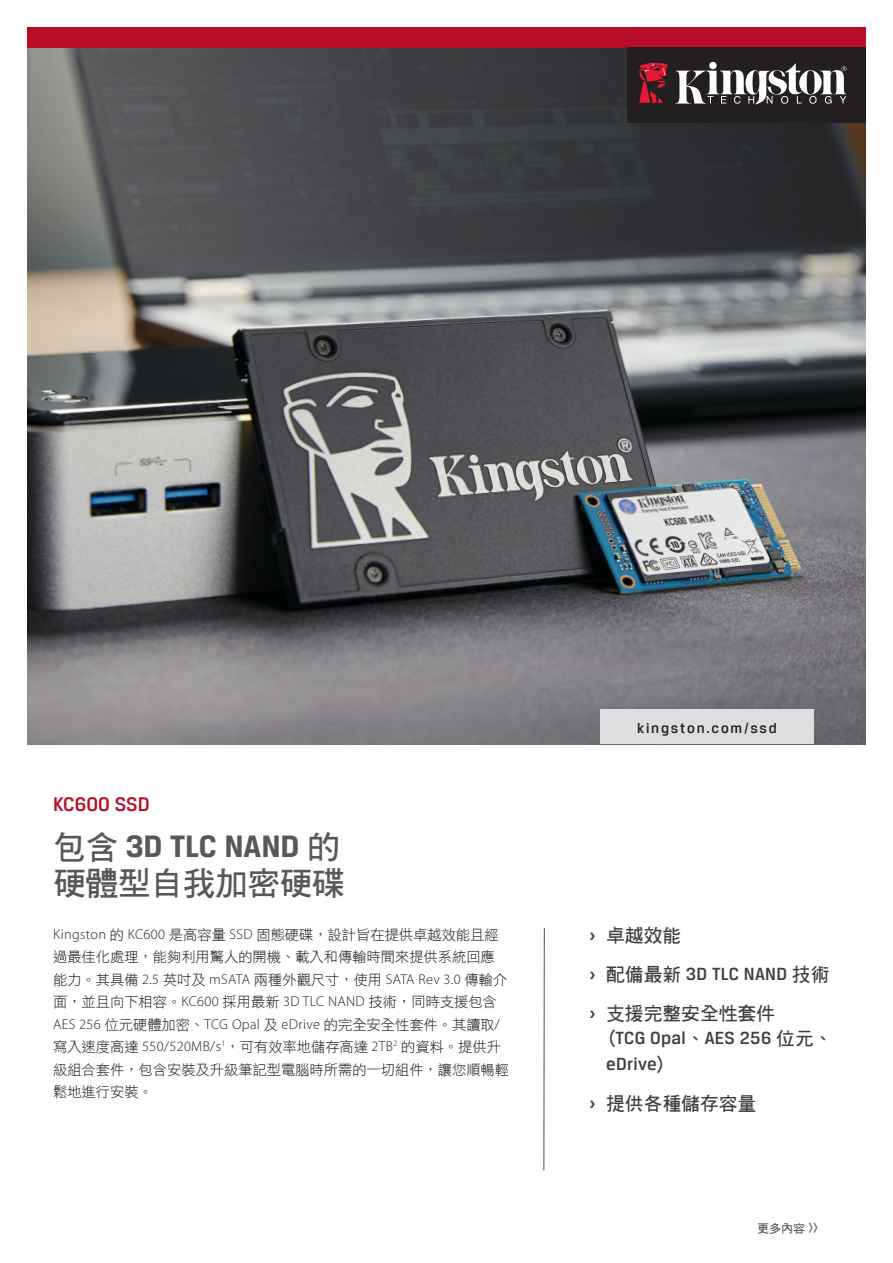
<style>
.page{position:relative;width:893px;height:1263px;background:#fff}
.page>*{position:absolute;margin:0;border:0;box-sizing:border-box;transform-origin:0 0}
.Main_Headline__image{font:700 33px "Breuer Text";color:#57585a}
.Main_Headline__image-2{font:33px "DF Hei W7 WIN BF";letter-spacing:-.02em;color:#57585a}
.Main_Headline__image-3{font:500 21px "Breuer Text";color:#b80d29}
.t1{font:500 18.75px/25.5px "Breuer Text";letter-spacing:.015em;color:#3e3e3f}
.t2{font:18.75px "DF Hei W7 WIN BF";color:#3e3e3f}
.Side_Bar_Header2{font:500 15px "Breuer Text";letter-spacing:.12em;color:#231f20}
.Body_Copy_Block{font:14.25px/22.5px "DF Hei W3 WIN BF";color:#231f20}
.More_Text{font:12px "DF Hei W7 WIN BF";color:#57585a}
.s1{font-family:"DF Hei W7 WIN BF";font-weight:400}
.s2{font-family:"Myriad Pro";font-weight:300}
.s3{font-family:"Breuer Text";font-weight:700}
.s4{font-weight:700}
.s5{font-family:"Breuer Text";font-weight:500;font-size:13.5px}
</style>
<div class="page">
<img style="left:27px;top:47px;width:839px;height:697px">
<div style="left:27px;top:27px;width:839px;height:20px;background:#b80d29"></div>
<div style="left:628px;top:47px;width:238px;height:76px;background:#231f20"></div>
<svg style="left:675px;top:63px;width:172px;height:42px"></svg>
<svg style="left:639px;top:62px;width:29px;height:41px"></svg>
<svg style="left:543px;top:927px;width:2px;height:244px"></svg>
<div style="left:600px;top:709px;width:214px;height:35px;background:#dddee0"></div>
<p class="Main_Headline__image-3" style="left:53px;top:792px;width:98px">KC600 SSD</p>
<p class="Main_Headline__image" style="left:53px;top:827px;width:288px"><span class="s1">包含</span> 3D TLC NAND <span class="s1">的</span></p>
<p class="Main_Headline__image-2" style="left:53px;top:866px;width:293px">硬體型自我加密硬碟</p>
<p class="Body_Copy_Block" style="left:53px;top:923px;width:457px"><span class="s2">Kingston</span> 的 <span class="s2">KC600</span> 是高容量 <span class="s2">SSD</span> 固態硬碟，設計旨在提供卓越效能且經過最佳化處理，能夠利用驚人的開機、載入和傳輸時間來提供系統回應能力。其具備 <span class="s2">2.5</span> 英吋及 <span class="s2">mSATA</span> 兩種外觀尺寸，使用 <span class="s2">SATA Rev 3.0</span> 傳輸介面，並且向下相容。<span class="s2">KC600</span> 採用最新 <span class="s2">3D TLC NAND</span> 技術，同時支援包含<span class="s2">AES 256</span> 位元硬體加密、<span class="s2">TCG Opal</span> 及 <span class="s2">eDrive</span> 的完全安全性套件。其讀取<span class="s2">/</span>寫入速度高達 <span class="s2">550/520MB/s</span><sup>1</sup>，可有效率地儲存高達 <span class="s2">2TB</span><sup>2</sup> 的資料。提供升級組合套件，包含安裝及升級筆記型電腦時所需的一切組件，讓您順暢輕鬆地進行安裝。</p>
<p class="Side_Bar_Header2" style="left:637px;top:719px;width:141px">kingston.com/ssd</p>
<p class="t2" style="left:589px;top:925px;width:93px"><span class="s3">›</span> 卓越效能</p>
<p class="t1" style="left:589px;top:960px;width:241px"><span class="s4">›</span> <span class="s1">配備最新</span> 3D TLC NAND <span class="s1">技術</span></p>
<p class="t1" style="left:606px;top:999px;width:228px;text-indent:-17px"><span class="s4">›</span> <span class="s1">支援完整安全性套件<br>(</span>TCG Opal<span class="s1">、</span>AES 256 <span class="s1">位元、</span>eDrive<span class="s1">)</span></p>
<p class="t2" style="left:589px;top:1093px;width:168px"><span class="s3">›</span> 提供各種儲存容量</p>
<p class="More_Text" style="left:757px;top:1222px;width:62px">更多內容 <span class="s5">&gt;&gt;</span></p>
</div>
